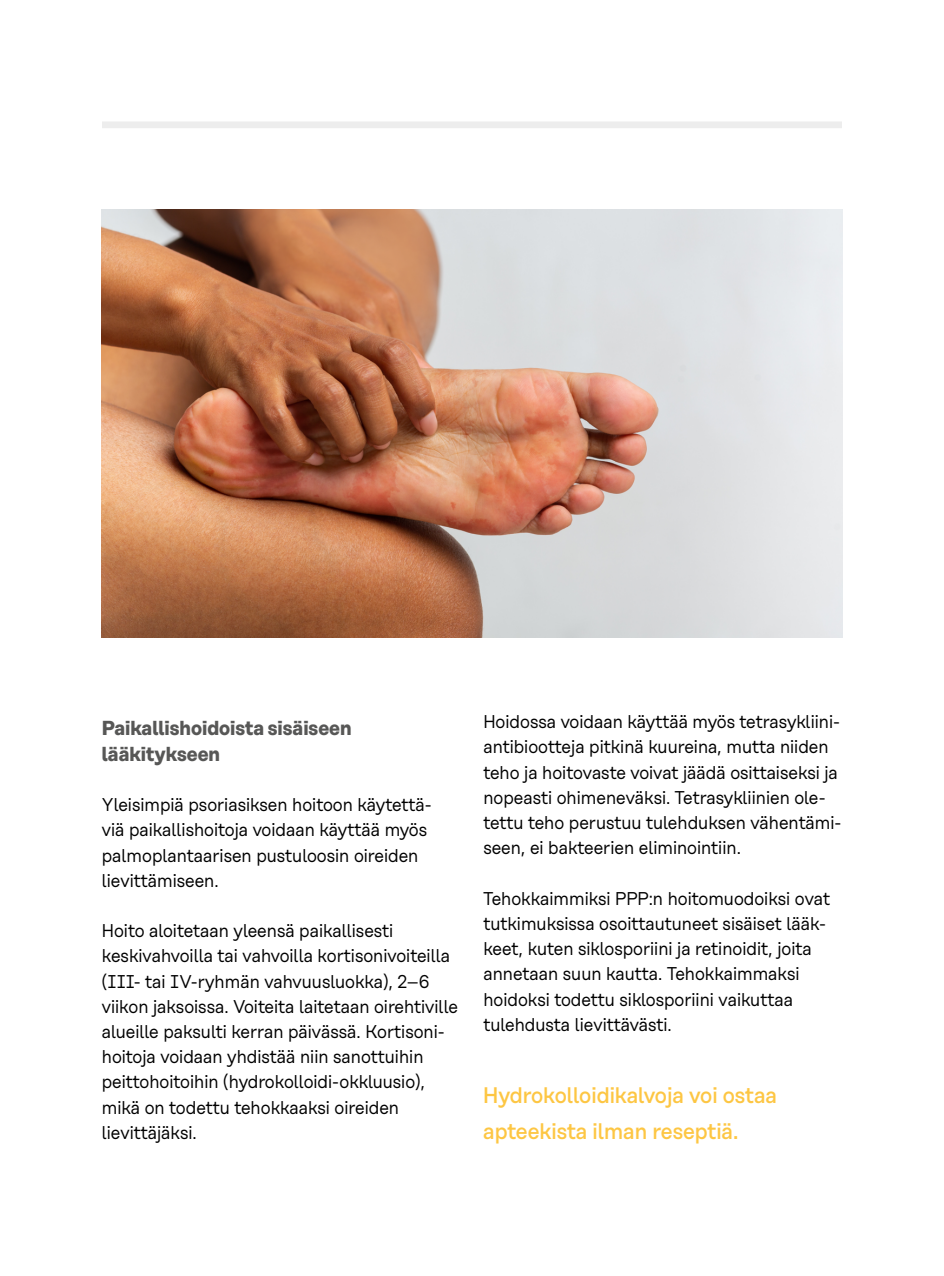
<style>
.page{position:relative;width:944px;height:1276px;background:#fff}
.page>*{position:absolute;margin:0;border:0;box-sizing:border-box;transform-origin:0 0}
.quote{font:500 22.5px/36px "Rational";color:#fdc643;scale:.91 1}
.Otsikko_h2{font:700 20.25px/25.9px "Rational";color:#575756;scale:.91 1}
.Otsikko_h2-2{font:18.45px/25.2px "Rational";color:#000;scale:.91 1}
</style>
<div class="page">
<div style="left:102px;top:121px;width:740px;height:7px;background:#ededed"></div>
<img style="left:102px;top:209px;width:740px;height:429px">
<h2 class="Otsikko_h2" style="left:102px;top:714px;width:276px">Paikallishoidoista sisäiseen lääkitykseen</h2>
<h2 class="Otsikko_h2-2" style="left:102px;top:792px;width:364px">Yleisimpiä psoriasiksen hoitoon käytettä&shy;viä paikallishoitoja voidaan käyttää myös palmoplantaarisen pustuloosin oireiden lievittämiseen.</h2>
<h2 class="Otsikko_h2-2" style="left:102px;top:918px;width:393px">Hoito aloitetaan yleensä paikallisesti keskivahvoilla tai vahvoilla kortisonivoiteilla (III- tai IV-ryhmän vahvuusluokka), 2–6 viikon jaksoissa. Voiteita laitetaan oirehtiville alueille paksulti kerran päivässä. Kortisoni&shy;hoitoja voidaan yhdistää niin sanottuihin peittohoitoihin (hydrokolloidi-okkluusio), mikä on todettu tehokkaaksi oireiden lievittäjäksi.</h2>
<h2 class="Otsikko_h2-2" style="left:483px;top:709px;width:395px">Hoidossa voidaan käyttää myös tetrasykliini&shy;antibiootteja pitkinä kuureina, mutta niiden teho ja hoitovaste voivat jäädä osittaiseksi ja nopeasti ohimeneväksi. Tetrasykliinien ole&shy;tettu teho perustuu tulehduksen vähentämi&shy;seen, ei bakteerien eliminointiin.</h2>
<h2 class="Otsikko_h2-2" style="left:483px;top:885px;width:382px">Tehokkaimmiksi PPP:n hoitomuodoiksi ovat tutkimuksissa osoittautuneet sisäiset lääk&shy;keet, kuten siklosporiini ja retinoidit, joita annetaan suun kautta. Tehokkaimmaksi hoidoksi todettu siklosporiini vaikuttaa tulehdusta lievittävästi.</h2>
<p class="quote" style="left:483px;top:1076px;width:325px">Hydrokolloidikalvoja voi ostaa apteekista ilman reseptiä.</p>
</div>
